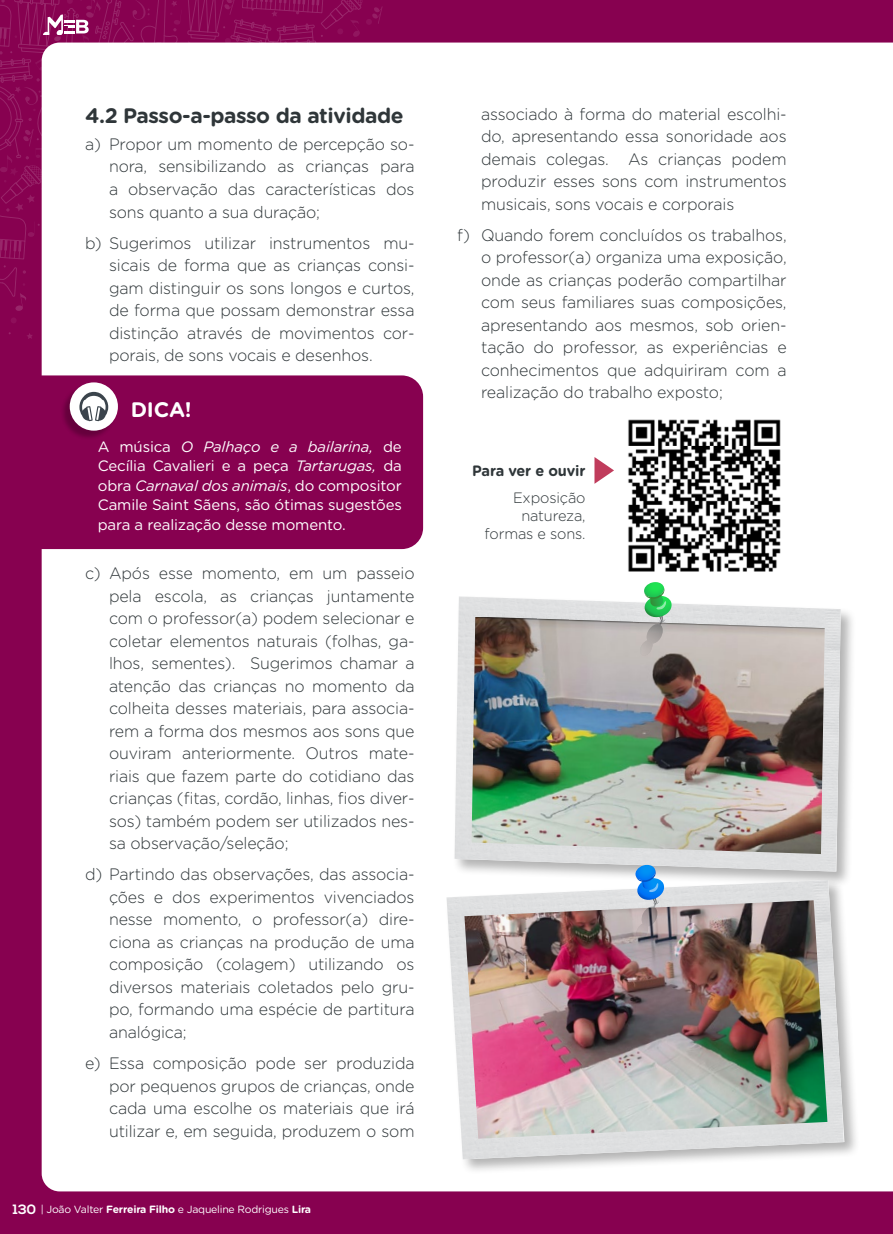
<style>
.page{position:relative;width:893px;height:1234px;background:#fff}
.page>*{position:absolute;margin:0;border:0;box-sizing:border-box;transform-origin:0 0}
.Sub_titulo_3{font:700 21px "Gotham Rounded";letter-spacing:-.02em;color:#2f3639}
.Sitação_de_autor{font:700 21px "Gotham Rounded";color:#fff}
.texto_Gothan_11{font:300 16.5px/22.5px "Gotham Rounded";letter-spacing:-.01em;color:#2f3639;text-align:justify}
.Sitação_de_autor-2{font:15px/19.5px "Gotham Rounded";letter-spacing:-.01em;color:#fff;text-align:justify}
.texto_Gothan_11-2{font:300 15px/18px "Gotham Rounded";letter-spacing:-.01em;color:#2f3639;text-align:right}
.texto_Gothan_11-3{font:700 15px "Gotham Rounded";letter-spacing:-.01em;color:#2f3639}
.t1{font:10.5px "Gotham Rounded";letter-spacing:-.02em;color:#fff;scale:.95 1}
.s1{font-style:italic}
.s2{font-family:"Nexa";font-weight:700;font-size:13.5px}
.s3{font-weight:700}
</style>
<div class="page">
<div style="left:0;top:0;width:893px;height:1233px;background:#870150"></div>
<svg style="left:27px;top:333px;width:5px;height:6px"></svg>
<div style="left:42px;top:43px;width:850px;height:1148px;background:#fff"></div>
<svg style="left:892px;top:43px;width:1px;height:1148px"></svg>
<div style="left:452px;top:594px;width:405px;height:293px;background:#000;opacity:.3"></div>
<img style="left:455px;top:596px;width:386px;height:275px">
<div style="left:444px;top:878px;width:417px;height:297px;background:#000;opacity:.3"></div>
<img style="left:446px;top:879px;width:398px;height:280px">
<img style="left:472px;top:616px;width:353px;height:237px">
<img style="left:464px;top:900px;width:363px;height:238px">
<svg style="left:640px;top:582px;width:32px;height:74px;background:#99c4a2"></svg>
<svg style="left:634px;top:864px;width:31px;height:74px;background:#85a5c8"></svg>
<svg style="left:41px;top:375px;width:382px;height:174px"></svg>
<div style="left:60px;top:384px;width:56px;height:56px;background:#000;opacity:.25"></div>
<div style="left:70px;top:382px;width:48px;height:48px;background:#fff;border-radius:50%"></div>
<svg style="left:79px;top:392px;width:29px;height:29px"></svg>
<svg style="left:594px;top:457px;width:20px;height:26px"></svg>
<img style="left:622px;top:412px;width:165px;height:165px">
<svg style="left:0;top:0;width:383px;height:325px"></svg>
<p class="Sub_titulo_3" style="left:85px;top:100px;width:320px">4.2 Passo-a-passo da atividade</p>
<p class="texto_Gothan_11" style="left:109px;top:132px;width:307px;text-indent:-24px">a) Propor um momento de percepção so&shy;nora, sensibilizando as crianças para a observação das características dos sons quanto a sua duração;</p>
<p class="texto_Gothan_11" style="left:109px;top:231px;width:307px;text-indent:-24px">b) Sugerimos utilizar instrumentos mu&shy;sicais de forma que as crianças consi&shy;gam distinguir os sons longos e curtos, de forma que possam demonstrar essa distinção através de movimentos cor&shy;porais, de sons vocais e desenhos.</p>
<p class="Sitação_de_autor" style="left:131px;top:394px;width:63px">DICA!</p>
<p class="Sitação_de_autor-2" style="left:98px;top:436px;width:306px">A música <span class="s1">O Palhaço e a bailarina,</span> de Cecília Cavalieri e a peça <span class="s1">Tartarugas,</span> da obra <span class="s1">Carnaval dos animais</span>, do compositor Camile Saint Sãens, são ótimas sugestões para a realização desse momento.</p>
<p class="texto_Gothan_11" style="left:109px;top:561px;width:307px;text-indent:-24px">c) Após esse momento, em um passeio pela escola, as crianças juntamente com o professor(a) podem selecionar e coletar elementos naturais (folhas, ga&shy;lhos, sementes). Sugerimos chamar a atenção das crianças no momento da colheita desses materiais, para associa&shy;rem a forma dos mesmos aos sons que ouviram anteriormente. Outros mate&shy;riais que fazem parte do cotidiano das crianças (fitas, cordão, linhas, fios diver&shy;sos) também podem ser utilizados nes&shy;sa observação/seleção;</p>
<p class="texto_Gothan_11" style="left:109px;top:862px;width:307px;text-indent:-24px">d) Partindo das observações, das associa&shy;ções e dos experimentos vivenciados nesse momento, o professor(a) dire&shy;ciona as crianças na produção de uma composição (colagem) utilizando os diversos materiais coletados pelo gru&shy;po, formando uma espécie de partitura analógica;</p>
<p class="texto_Gothan_11" style="left:109px;top:1050px;width:307px;text-indent:-24px">e) Essa composição pode ser produzida por pequenos grupos de crianças, onde cada uma escolhe os materiais que irá utilizar e, em seguida, produzem o som</p>
<p class="t1" style="left:13px;top:1201px;width:315px"><span class="s2">130</span> | João Valter <span class="s3">Ferreira Filho</span> e Jaqueline Rodrigues <span class="s3">Lira</span></p>
<p class="texto_Gothan_11" style="left:481px;top:102px;width:307px">associado à forma do material escolhi&shy;do, apresentando essa sonoridade aos demais colegas. As crianças podem produzir esses sons com instrumentos musicais, sons vocais e corporais</p>
<p class="texto_Gothan_11" style="left:481px;top:223px;width:307px;text-indent:-24px">f) Quando forem concluídos os trabalhos, o professor(a) organiza uma exposição, onde as crianças poderão compartilhar com seus familiares suas composições, apresentando aos mesmos, sob orien&shy;tação do professor, as experiências e conhecimentos que adquiriram com a realização do trabalho exposto;</p>
<p class="texto_Gothan_11-3" style="left:472px;top:460px;width:115px">Para ver e ouvir</p>
<p class="texto_Gothan_11-2" style="left:485px;top:488px;width:103px">Exposição natureza, formas e sons.</p>
</div>
